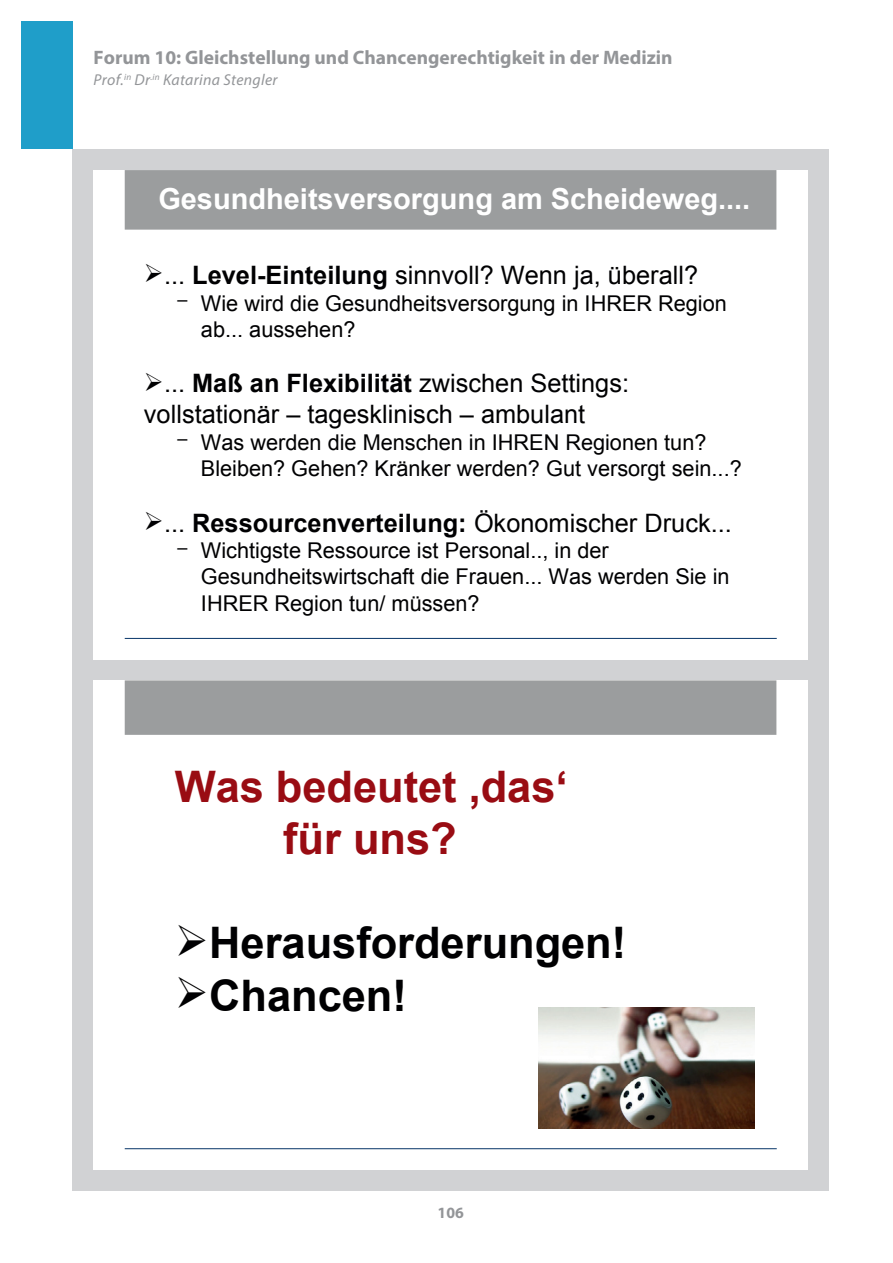
<style>
.page{position:relative;width:893px;height:1263px;background:#fff}
.page>*{position:absolute;margin:0;border:0;box-sizing:border-box;transform-origin:0 0}
.t1{font:700 43.5px "Arial";color:#000002}
.t2{font:700 43.5px/52.2px "Arial";color:#990c13;text-align:center}
.t3{font:700 28.95px "Arial";color:#fff}
.t4{font:25.35px/30.5px "Arial";color:#000002}
.t5{font:21.75px/26.1px "Arial";color:#000002}
.A-Titel{font:700 19.5px "Myriad Pro";color:#939598}
.A-AutorIn{font:italic 15.75px "Myriad Pro";letter-spacing:.02em;color:#939598}
.t6{font:700 15.75px "Myriad Pro";color:#939598}
.s1{font-weight:700}
</style>
<div class="page">
<div style="left:21px;top:21px;width:51px;height:128px;background:#1f9ec9"></div>
<div style="left:72px;top:149px;width:757px;height:1042px;background:#d1d2d4"></div>
<div style="left:94px;top:680px;width:714px;height:489px;background:#fff"></div>
<div style="left:125px;top:680px;width:651px;height:55px;background:#9b9d9e"></div>
<hr style="left:125px;top:1148px;width:652px;height:1px;background:#073568">
<img style="left:538px;top:1007px;width:217px;height:121px">
<div style="left:94px;top:170px;width:714px;height:489px;background:#fff"></div>
<div style="left:125px;top:170px;width:651px;height:60px;background:#9b9d9e"></div>
<hr style="left:125px;top:638px;width:652px;height:1px;background:#073568">
<p class="A-Titel" style="left:94px;top:44px;width:581px">Forum 10: Gleichstellung und Chancengerechtigkeit in der Medizin</p>
<p class="A-AutorIn" style="left:94px;top:70px;width:185px">Prof.<sup>in</sup> Dr<sup>.in</sup> Katarina Stengler</p>
<p class="t3" style="left:158px;top:183px;width:593px">Gesundheitsversorgung am Scheideweg....</p>
<p class="t4" style="left:144px;top:260px;width:556px">➢... <span class="s1">Level-Einteilung</span> sinnvoll? Wenn ja, überall?</p>
<p class="t5" style="left:201px;top:290px;width:527px">Wie wird die Gesundheitsversorgung in IHRER Region ab... aussehen?</p>
<p class="t4" style="left:144px;top:369px;width:487px">➢... <span class="s1">Maß an Flexibilität</span> zwischen Settings: vollstationär – tagesklinisch – ambulant</p>
<p class="t5" style="left:201px;top:430px;width:542px">Was werden die Menschen in IHREN Regionen tun?<br>Bleiben? Gehen? Kränker werden? Gut versorgt sein...?</p>
<p class="t4" style="left:144px;top:508px;width:589px">➢... <span class="s1">Ressourcenverteilung:</span> Ökonomischer Druck...</p>
<p class="t5" style="left:201px;top:538px;width:530px">Wichtigste Ressource ist Personal.., in der<br>Gesundheitswirtschaft die Frauen... Was werden Sie in<br>IHRER Region tun/ müssen?</p>
<h1 class="t2" style="left:175px;top:761px;width:394px">Was bedeutet ‚das‘ für uns?</h1>
<h1 class="t1" style="left:175px;top:920px;width:453px">➢Herausforderungen!</h1>
<h1 class="t1" style="left:175px;top:972px;width:234px">➢Chancen!</h1>
<p class="t6" style="left:438px;top:1203px;width:28px">106</p>
</div>
